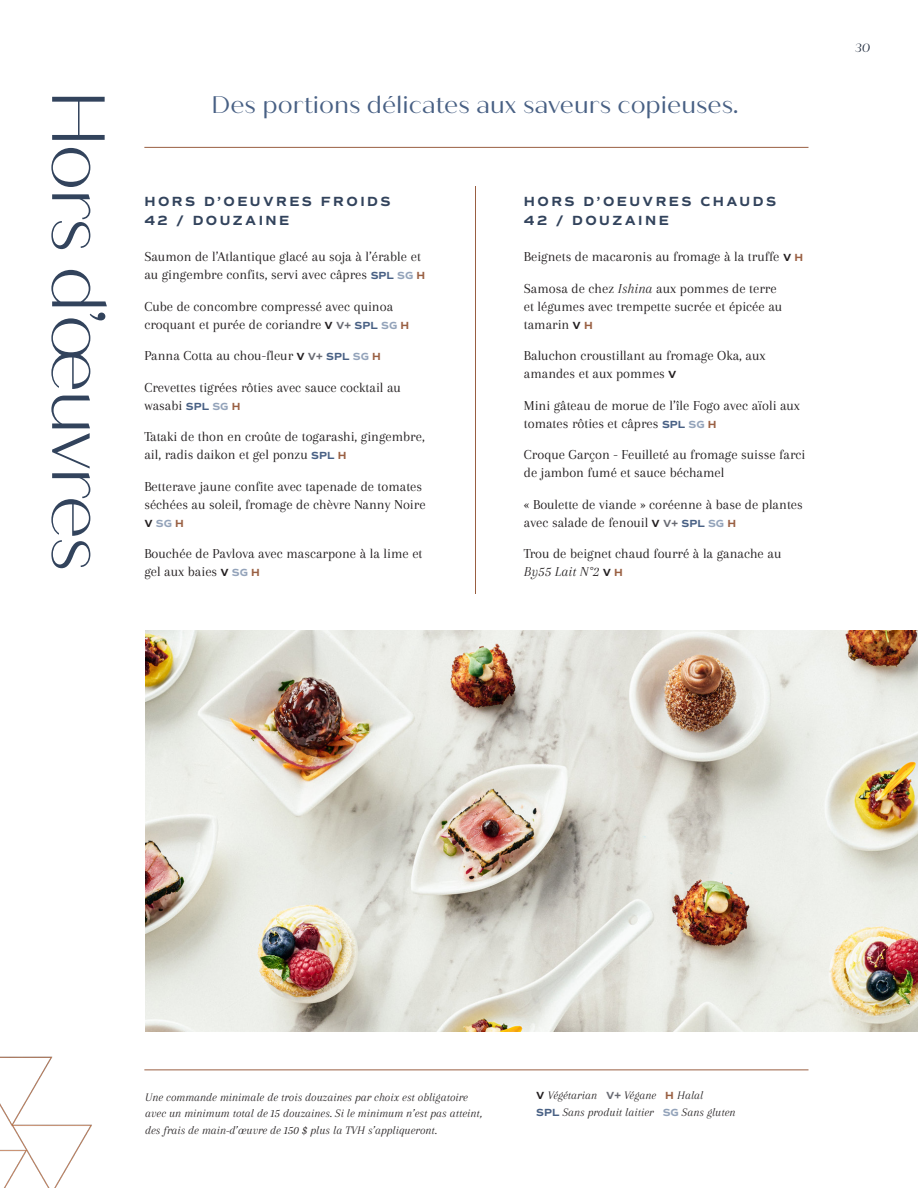
<style>
.page{position:relative;width:918px;height:1188px;background:#fff}
.page>*{position:absolute;margin:0;border:0;box-sizing:border-box;transform-origin:0 0}
.t1{font:300 75px "Quiche Sans";letter-spacing:-.05em;color:#32435c}
.Intro_Text{font:24px "Quiche Sans";color:#486084}
.Menu_Items{font:14.25px/18px "Arapey";color:#231f20}
.Menu_Categories{font:700 13.5px/19.5px "Commuters Sans";letter-spacing:.18em;color:#32435c}
.Footer_Details{font:italic 12px/16.5px "Arapey";color:#231f20}
.t2{font:italic 12px "Quiche Sans";color:#232e40}
.Menu_Items-2{font:700 10.5px "Commuters Sans";color:#93a3ba}
.s1{font-family:"Commuters Sans";font-weight:700;font-size:10.5px;color:#486084}
.s2{font-family:"Commuters Sans";font-weight:700;font-size:10.5px;color:#93a3ba}
.s3{font-family:"Commuters Sans";font-weight:700;font-size:10.5px;color:#995f42}
.s4{font-family:"Commuters Sans";font-weight:700;font-size:10.5px}
.s5{font-family:"Commuters Sans";font-weight:700;font-size:10.5px;color:#696b73}
.s6{color:#231f20}
.s7{color:#995f42}
.s8{font-style:italic}
.s9{font-family:"Commuters Sans";font-weight:700;font-style:normal;font-size:10.5px}
.s10{font-family:"Commuters Sans";font-weight:700;font-style:normal;font-size:10.5px;color:#696b73}
.s11{font-family:"Commuters Sans";font-weight:700;font-style:normal;font-size:10.5px;color:#995f42}
.s12{font-family:"Commuters Sans";font-weight:700;font-style:normal;font-size:10.5px;color:#486084}
.s13{font-family:"Commuters Sans";font-weight:700;font-style:normal;font-size:10.5px;color:#93a3ba}
</style>
<div class="page">
<img style="left:145px;top:630px;width:773px;height:402px">
<hr style="left:475px;top:186px;width:1px;height:408px;background:#995f42">
<hr style="left:144px;top:147px;width:664px;height:1px;background:#995f42">
<hr style="left:144px;top:1070px;width:664px;height:1px;background:#995f42">
<img style="left:0;top:1056px;width:92px;height:132px">
<h1 class="t1" style="left:122px;top:89px;width:484px;rotate:90deg">Hors d’œuvres</h1>
<p class="Intro_Text" style="left:211px;top:91px;width:528px">Des portions délicates aux saveurs copieuses.</p>
<p class="Menu_Categories" style="left:144px;top:191px;width:248px">HORS D’OEUVRES FROIDS<br>42 / DOUZAINE</p>
<p class="Menu_Items" style="left:144px;top:248px;width:282px">Saumon de l’Atlantique glacé au soja à l’érable et au gingembre confits, servi avec câpres <span class="s1">SPL</span> <span class="s2">SG</span> <span class="s3">H</span></p>
<p class="Menu_Items" style="left:144px;top:297px;width:266px">Cube de concombre compressé avec quinoa croquant et purée de coriandre <span class="s4">V</span> <span class="s5">V+</span> <span class="s1">SPL</span> <span class="s2">SG</span> <span class="s3">H</span></p>
<p class="Menu_Items" style="left:144px;top:347px;width:238px">Panna Cotta au chou-fleur <span class="s4">V</span> <span class="s5">V+</span> <span class="s1">SPL</span> <span class="s2">SG</span> <span class="s3">H</span></p>
<p class="Menu_Items" style="left:144px;top:378px;width:258px">Crevettes tigrées rôties avec sauce cocktail au wasabi <span class="s1">SPL</span> <span class="s2">SG</span> <span class="s3">H</span></p>
<p class="Menu_Items" style="left:144px;top:428px;width:282px">Tataki de thon en croûte de togarashi, gingembre, ail, radis daikon et gel ponzu <span class="s1">SPL</span> <span class="s3">H</span></p>
<p class="Menu_Items" style="left:144px;top:477px;width:283px">Betterave jaune confite avec tapenade de tomates séchées au soleil, fromage de chèvre Nanny Noire</p>
<p class="Menu_Items-2" style="left:144px;top:517px;width:41px"><span class="s6">V</span> SG <span class="s7">H</span></p>
<p class="Menu_Items" style="left:144px;top:545px;width:280px">Bouchée de Pavlova avec mascarpone à la lime et gel aux baies <span class="s4">V</span> <span class="s2">SG</span> <span class="s3">H</span></p>
<p class="Menu_Categories" style="left:524px;top:191px;width:254px">HORS D’OEUVRES CHAUDS<br>42 / DOUZAINE</p>
<p class="Menu_Items" style="left:524px;top:248px;width:281px">Beignets de macaronis au fromage à la truffe <span class="s4">V</span> <span class="s3">H</span></p>
<p class="Menu_Items" style="left:524px;top:279px;width:260px">Samosa de chez <span class="s8">Ishina</span> aux pommes de terre et légumes avec trempette sucrée et épicée au tamarin <span class="s4">V</span> <span class="s3">H</span></p>
<p class="Menu_Items" style="left:524px;top:347px;width:243px">Baluchon croustillant au fromage Oka, aux amandes et aux pommes <span class="s4">V</span></p>
<p class="Menu_Items" style="left:524px;top:396px;width:278px">Mini gâteau de morue de l’île Fogo avec aïoli aux tomates rôties et câpres <span class="s1">SPL</span> <span class="s2">SG</span> <span class="s3">H</span></p>
<p class="Menu_Items" style="left:524px;top:446px;width:283px">Croque Garçon - Feuilleté au fromage suisse farci de jambon fumé et sauce béchamel</p>
<p class="Menu_Items" style="left:524px;top:495px;width:280px">« Boulette de viande » coréenne à base de plantes avec salade de fenouil <span class="s4">V</span> <span class="s5">V+</span> <span class="s1">SPL</span> <span class="s2">SG</span> <span class="s3">H</span></p>
<p class="Menu_Items" style="left:524px;top:545px;width:259px">Trou de beignet chaud fourré à la ganache au<br><span class="s8">By55 Lait N°2</span> <span class="s4">V</span> <span class="s3">H</span></p>
<p class="t2" style="left:855px;top:40px;width:17px">30</p>
<p class="Footer_Details" style="left:145px;top:1089px;width:338px">Une commande minimale de trois douzaines par choix est obligatoire avec un minimum total de 15 douzaines. Si le minimum n’est pas atteint, des frais de main-d’œuvre de 150 $ plus la TVH s’appliqueront.</p>
<p class="Footer_Details" style="left:536px;top:1087px;width:201px"><span class="s9">V</span> Végétarian <span class="s10">V+</span> Végane <span class="s11">H</span> Halal<br><span class="s12">SPL</span> Sans produit laitier <span class="s13">SG</span> Sans gluten</p>
</div>
